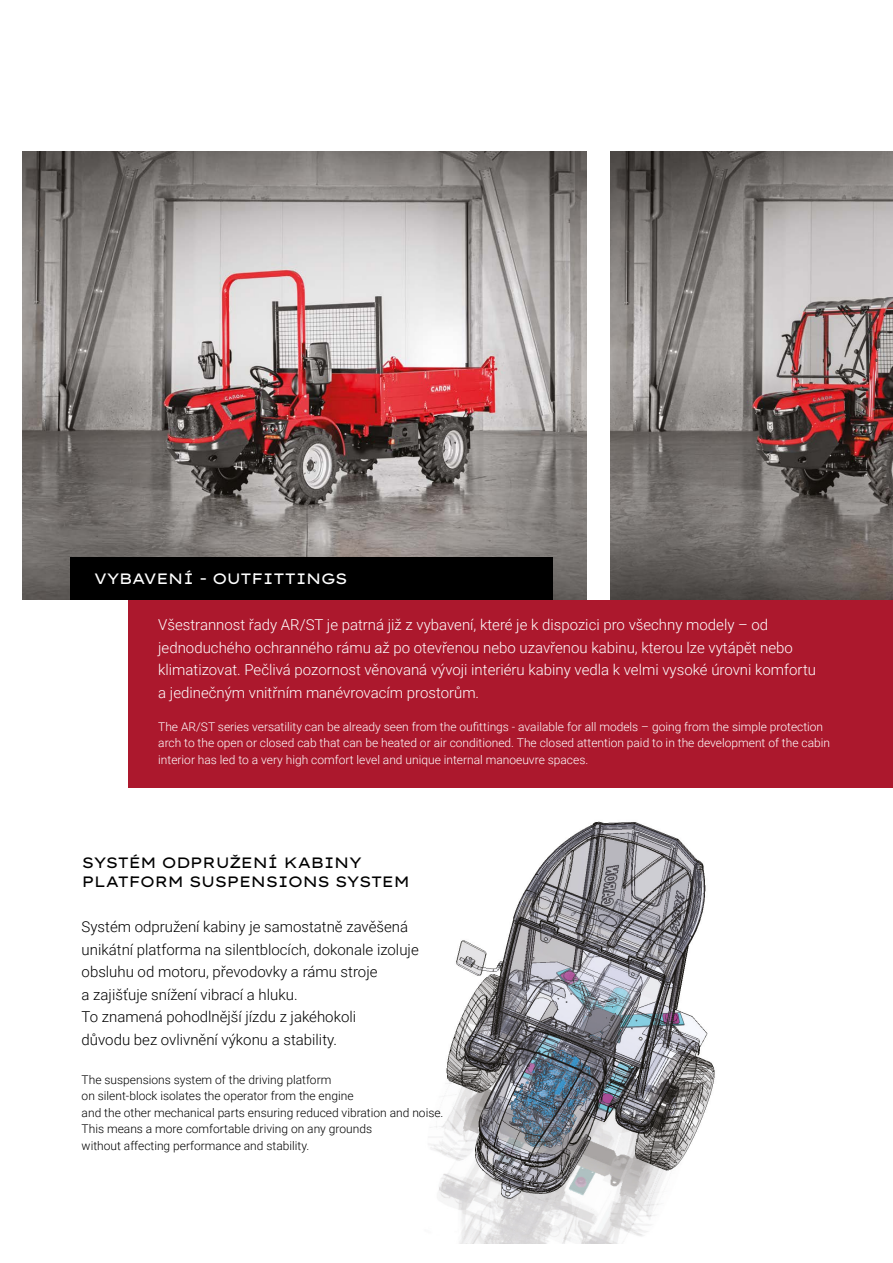
<style>
.page{position:relative;width:893px;height:1263px;background:#fff}
.page>*{position:absolute;margin:0;border:0;box-sizing:border-box;transform-origin:0 0}
.t1{font:300 15px/22.5px "Roboto";color:#fff}
.t2{font:300 15px/22.5px "Roboto";color:#000}
.t3{font:15px/19.5px "Lexend Tera";letter-spacing:-.07em;color:#000}
.t4{font:15px "Lexend Tera";letter-spacing:-.07em;color:#fff}
.t5{font:300 12px/16.5px "Roboto";color:#fff}
.t6{font:300 12px/16.5px "Roboto";color:#000}
</style>
<div class="page">
<img style="left:420px;top:787px;width:320px;height:456px">
<img style="left:23px;top:152px;width:564px;height:448px">
<div style="left:128px;top:600px;width:765px;height:187px;background:#ac182d"></div>
<img style="left:610px;top:152px;width:283px;height:448px">
<div style="left:71px;top:558px;width:482px;height:42px;background:#000"></div>
<p class="t4" style="left:94px;top:567px;width:256px">VYBAVENÍ - OUTFITTINGS</p>
<p class="t1" style="left:158px;top:613px;width:659px">Všestrannost řady AR/ST je patrná již z vybavení, které je k dispozici pro všechny modely – od jednoduchého ochranného rámu až po otevřenou nebo uzavřenou kabinu, kterou lze vytápět nebo klimatizovat. Pečlivá pozornost věnovaná vývoji interiéru kabiny vedla k velmi vysoké úrovni komfortu a jedinečným vnitřním manévrovacím prostorům.</p>
<p class="t5" style="left:158px;top:718px;width:673px">The AR/ST series versatility can be already seen from the oufittings - available for all models – going from the simple protection arch to the open or closed cab that can be heated or air conditioned. The closed attention paid to in the development of the cabin interior has led to a very high comfort level and unique internal manoeuvre spaces.</p>
<p class="t3" style="left:82px;top:851px;width:330px">SYSTÉM ODPRUŽENÍ KABINY<br>PLATFORM SUSPENSIONS SYSTEM</p>
<p class="t2" style="left:82px;top:915px;width:339px">Systém odpružení kabiny je samostatně zavěšená unikátní platforma na silentblocích, dokonale izoluje obsluhu od motoru, převodovky a rámu stroje<br>a zajišťuje snížení vibrací a hluku.<br>To znamená pohodlnější jízdu z jakéhokoli<br>důvodu bez ovlivnění výkonu a stability.</p>
<p class="t6" style="left:82px;top:1071px;width:363px">The suspensions system of the driving platform<br>on silent-block isolates the operator from the engine<br>and the other mechanical parts ensuring reduced vibration and noise.<br>This means a more comfortable driving on any grounds<br>without affecting performance and stability.</p>
</div>
